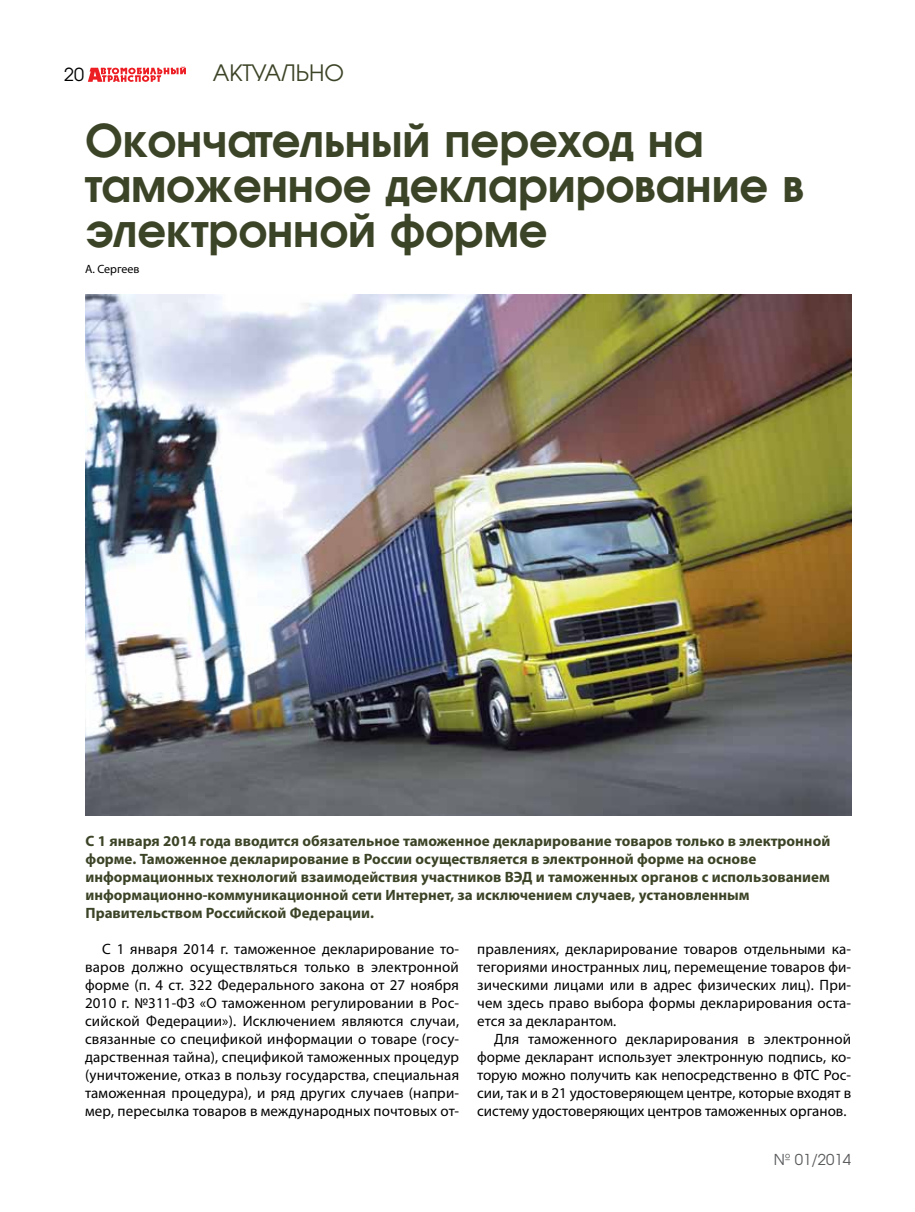
<style>
.page{position:relative;width:915px;height:1212px;background:#fff}
.page>*{position:absolute;margin:0;border:0;box-sizing:border-box;transform-origin:0 0}
.t1{font:700 45px/45px "AG Avalanche C";color:#3c4427}
.t2{font:22.5px "AG Avalanche C";color:#3c4427}
.t3{font:18px "AG Avalanche C";color:#000}
.t4{font:15px/18px "Myriad Pro";letter-spacing:.01em;color:#000;text-align:justify}
.t5{font:700 15px/18px "Myriad Pro";color:#3c4427}
.t6{font:15px "AG Avalanche C";color:#58595b}
.t7{font:12px "Myriad Pro";color:#000}
</style>
<div class="page">
<svg style="left:88px;top:66px;width:98px;height:16px"></svg>
<img style="left:86px;top:295px;width:764px;height:520px">
<p class="t3" style="left:64px;top:63px;width:21px">20</p>
<h2 class="t2" style="left:213px;top:59px;width:133px">АКТУАЛЬНО</h2>
<h1 class="t1" style="left:85px;top:116px;width:720px">Окончательный переход на таможенное декларирование в электронной форме</h1>
<p class="t7" style="left:85px;top:261px;width:56px">А. Сергеев</p>
<p class="t5" style="left:85px;top:831px;width:746px">С 1 января 2014 года вводится обязательное таможенное декларирование товаров только в электронной форме. Таможенное декларирование в России осуществляется в электронной форме на основе информационных технологий взаимодействия участников ВЭД и таможенных органов с использованием информационно-коммуникационной сети Интернет, за исключением случаев, установленным Правительством Российской Федерации.</p>
<p class="t4" style="left:85px;top:940px;width:375px;text-indent:17px">С 1 января 2014 г. таможенное декларирование то&shy;варов должно осуществляться только в электронной форме (п. 4 ст. 322 Федерального закона от 27 ноября 2010 г. №311-ФЗ «О таможенном регулировании в Рос&shy;сийской Федерации»). Исключением являются случаи, связанные со спецификой информации о товаре (госу&shy;дарственная тайна), спецификой таможенных процедур (уничтожение, отказ в пользу государства, специальная таможенная процедура), и ряд других случаев (напри&shy;мер, пересылка товаров в международных почтовых от-</p>
<p class="t4" style="left:477px;top:940px;width:375px">правлениях, декларирование товаров отдельными ка&shy;тегориями иностранных лиц, перемещение товаров фи&shy;зическими лицами или в адрес физических лиц). При&shy;чем здесь право выбора формы декларирования оста&shy;ется за декларантом.</p>
<p class="t4" style="left:477px;top:1030px;width:375px;text-indent:17px">Для таможенного декларирования в электронной форме декларант использует электронную подпись, ко&shy;торую можно получить как непосредственно в ФТС Рос&shy;сии, так и в 21 удостоверяющем центре, которые входят в систему удостоверяющих центров таможенных органов.</p>
<p class="t6" style="left:773px;top:1150px;width:79px">№ 01/2014</p>
</div>
